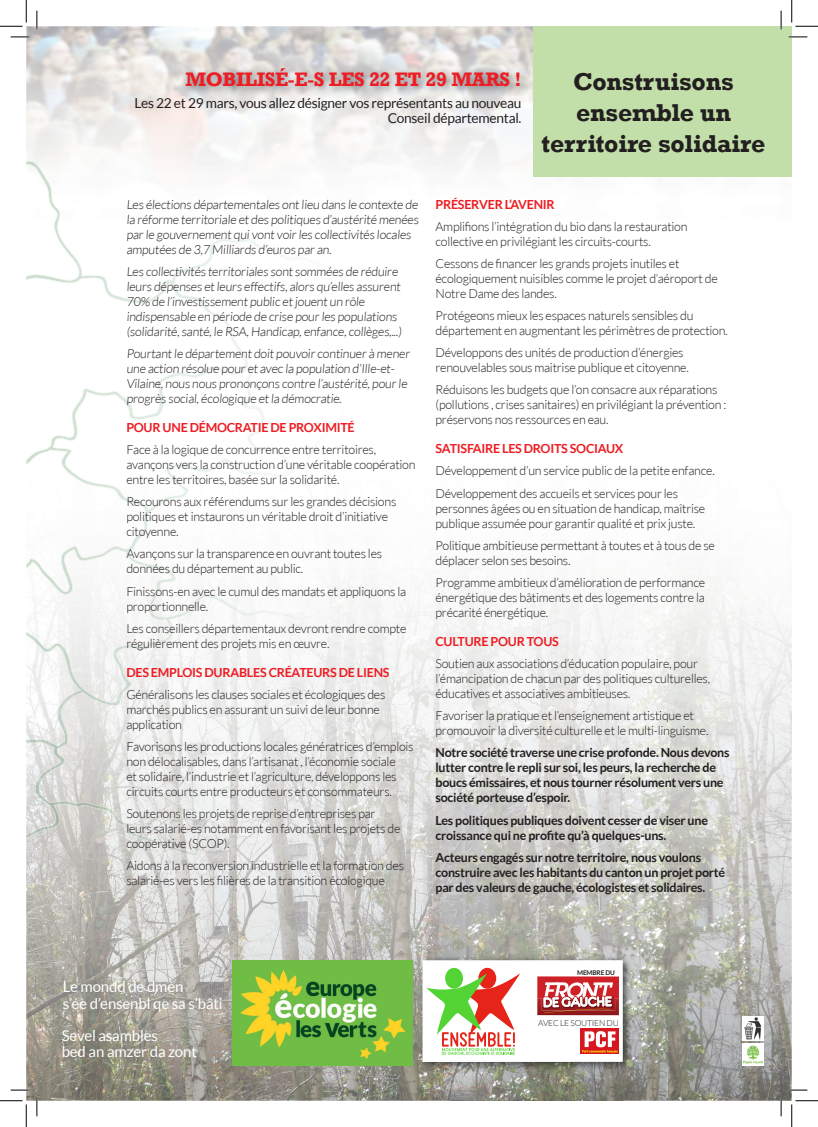
<style>
.page{position:relative;width:818px;height:1127px;background:#fff}
.page>*{position:absolute;margin:0;border:0;box-sizing:border-box;transform-origin:0 0}
.t1{font:700 25px/31.2px "Rockwell";letter-spacing:-.01em;color:#231f20;text-align:center}
.t2{font:700 20px "Rockwell";letter-spacing:-.02em;color:#ee1d23}
.t3{font:15px/16.2px "Lato";letter-spacing:-.01em;color:#fff}
.t4{font:13.75px/15px "Lato";letter-spacing:-.02em;color:#231f20;text-align:right}
.t5{font:300 12.5px/15px "Lato";letter-spacing:-.02em;color:#231f20}
.t6{font:700 12.5px/15px "Lato";letter-spacing:-.02em;color:#231f20}
.t7{font:700 12.5px "Lato";letter-spacing:-.02em;color:#ee1d23}
.t8{font:300 8.38px "Lato";letter-spacing:-.02em;color:#231f20}
.t9{font:700 6.5px "Lato";letter-spacing:-.02em;color:#231f20}
</style>
<div class="page">
<img style="left:26px;top:26px;width:766px;height:189px">
<img style="left:281px;top:573px;width:511px;height:145px">
<img style="left:26px;top:718px;width:766px;height:255px">
<img style="left:26px;top:973px;width:425px;height:127px">
<img style="left:622px;top:973px;width:170px;height:127px">
<img style="left:451px;top:1071px;width:171px;height:29px">
<img style="left:232px;top:960px;width:180px;height:105px">
<img style="left:26px;top:161px;width:34px;height:72px">
<img style="left:26px;top:746px;width:40px;height:91px">
<img style="left:106px;top:729px;width:1px;height:74px">
<img style="left:106px;top:807px;width:41px;height:33px">
<img style="left:308px;top:573px;width:40px;height:120px">
<img style="left:255px;top:690px;width:53px;height:35px">
<img style="left:227px;top:725px;width:29px;height:64px">
<img style="left:53px;top:803px;width:58px;height:9px">
<img style="left:187px;top:788px;width:40px;height:68px">
<img style="left:26px;top:812px;width:34px;height:26px">
<img style="left:109px;top:812px;width:78px;height:42px">
<svg style="left:26px;top:233px;width:53px;height:45px"></svg>
<img style="left:26px;top:164px;width:32px;height:69px">
<svg style="left:26px;top:278px;width:148px;height:178px"></svg>
<svg style="left:26px;top:449px;width:42px;height:15px"></svg>
<img style="left:26px;top:464px;width:120px;height:90px">
<svg style="left:174px;top:241px;width:109px;height:223px"></svg>
<img style="left:156px;top:464px;width:125px;height:43px">
<img style="left:66px;top:507px;width:110px;height:86px">
<img style="left:305px;top:573px;width:39px;height:117px">
<img style="left:26px;top:554px;width:40px;height:192px">
<img style="left:186px;top:594px;width:39px;height:21px">
<img style="left:66px;top:593px;width:40px;height:214px">
<img style="left:145px;top:593px;width:41px;height:56px">
<img style="left:225px;top:600px;width:80px;height:20px">
<img style="left:105px;top:644px;width:41px;height:62px">
<img style="left:252px;top:685px;width:53px;height:38px">
<img style="left:225px;top:723px;width:28px;height:63px">
<img style="left:105px;top:806px;width:41px;height:31px">
<img style="left:185px;top:786px;width:40px;height:66px">
<img style="left:145px;top:836px;width:41px;height:14px">
<img style="left:182px;top:64px;width:347px;height:32px">
<div style="left:533px;top:26px;width:259px;height:150px;background:#c2dfaa"></div>
<img style="left:417px;top:954px;width:216px;height:117px">
<div style="left:422px;top:959px;width:201px;height:102px;background:#fff"></div>
<img style="left:742px;top:1043px;width:22px;height:21px">
<img style="left:742px;top:1016px;width:21px;height:23px">
<svg style="left:478px;top:967px;width:18px;height:21px"></svg>
<svg style="left:445px;top:967px;width:18px;height:21px"></svg>
<svg style="left:427px;top:972px;width:93px;height:82px"></svg>
<div style="left:537px;top:976px;width:82px;height:22px;background:#cd2027"></div>
<svg style="left:537px;top:982px;width:82px;height:32px"></svg>
<div style="left:581px;top:1027px;width:38px;height:26px;background:#d7171f"></div>
<svg style="left:582px;top:1031px;width:36px;height:21px"></svg>
<svg style="left:11px;top:36px;width:18px;height:2px"></svg>
<svg style="left:788px;top:36px;width:19px;height:2px"></svg>
<svg style="left:11px;top:1088px;width:18px;height:2px"></svg>
<svg style="left:788px;top:1088px;width:19px;height:2px"></svg>
<svg style="left:36px;top:11px;width:2px;height:18px"></svg>
<svg style="left:36px;top:1097px;width:2px;height:18px"></svg>
<svg style="left:780px;top:11px;width:2px;height:18px"></svg>
<svg style="left:780px;top:1097px;width:2px;height:18px"></svg>
<svg style="left:0;top:0;width:27px;height:27px"></svg>
<svg style="left:0;top:1100px;width:27px;height:26px"></svg>
<svg style="left:791px;top:0;width:27px;height:27px"></svg>
<svg style="left:791px;top:1100px;width:27px;height:26px"></svg>
<h2 class="t2" style="left:185px;top:67px;width:338px">MOBILISÉ-E-S LES 22 ET 29 MARS !</h2>
<h1 class="t1" style="left:542px;top:66px;width:225px">Construisons ensemble un territoire solidaire</h1>
<p class="t4" style="left:135px;top:95px;width:388px">Les 22 et 29 mars, vous allez désigner vos représentants au nouveau<br>Conseil départemental.</p>
<p class="t5" style="left:126px;top:196px;width:295px">Les élections départementales ont lieu dans le contexte de la réforme territoriale et des politiques d’austérité menées par le gouvernement qui vont voir les collectivités locales amputées de 3,7 Milliards d’euros par an.</p>
<p class="t5" style="left:126px;top:264px;width:278px">Les collectivités territoriales sont sommées de réduire leurs dépenses et leurs effectifs,alors qu’elles assurent 70% de l’investissement public et jouent un rôle indispensable en période de crise pour les populations (solidarité,santé,le RSA,Handicap,enfance,collèges,...)</p>
<p class="t5" style="left:126px;top:346px;width:286px">Pourtant le département doit pouvoir continuer à mener une action résolue pour et avec la population d’Ille-et-Vilaine,nous nous prononçons contre l’austérité,pour le progrès social,écologique et la démocratie.</p>
<p class="t7" style="left:126px;top:420px;width:230px">POUR UNE DÉMOCRATIE DE PROXIMITÉ</p>
<p class="t5" style="left:126px;top:442px;width:291px">Face à la logique de concurrence entre territoires, avançons vers la construction d’une véritable coopération entre les territoires, basée sur la solidarité.</p>
<p class="t5" style="left:126px;top:494px;width:271px">Recourons aux référendums sur les grandes décisions politiques et instaurons un véritable droit d’initiative citoyenne.</p>
<p class="t5" style="left:126px;top:546px;width:257px">Avançons sur la transparence en ouvrant toutes les données du département au public.</p>
<p class="t5" style="left:126px;top:583px;width:281px">Finissons-en avec le cumul des mandats et appliquons la proportionnelle.</p>
<p class="t5" style="left:126px;top:620px;width:282px">Les conseillers départementaux devront rendre compte régulièrement des projets mis en œuvre.</p>
<p class="t7" style="left:126px;top:665px;width:265px">DES EMPLOIS DURABLES CRÉATEURS DE LIENS</p>
<p class="t5" style="left:126px;top:687px;width:261px">Généralisons les clauses sociales et écologiques des marchés publics en assurant un suivi de leur bonne application</p>
<p class="t5" style="left:126px;top:739px;width:289px">Favorisons les productions locales génératrices d’emplois non délocalisables, dans l’artisanat , l’économie sociale<br>et solidaire, l’industrie et l’agriculture, développons les circuits courts entre producteurs et consommateurs.</p>
<p class="t5" style="left:126px;top:806px;width:276px">Soutenons les projets de reprise d’entreprises par leurs salarié-es notamment en favorisant les projets de coopérative (SCOP).</p>
<p class="t5" style="left:126px;top:858px;width:279px">Aidons à la reconversion industrielle et la formation des salarié-es vers les filières de la transition écologique</p>
<p class="t7" style="left:435px;top:197px;width:121px">PRÉSERVER L’AVENIR</p>
<p class="t5" style="left:435px;top:219px;width:253px">Amplifions l’intégration du bio dans la restauration collective en privilégiant les circuits-courts.</p>
<p class="t5" style="left:435px;top:256px;width:284px">Cessons de financer les grands projets inutiles et écologiquement nuisibles comme le projet d’aéroport de<br>Notre Dame des landes.</p>
<p class="t5" style="left:435px;top:308px;width:294px">Protégeons mieux les espaces naturels sensibles du département en augmentant les périmètres de protection.</p>
<p class="t5" style="left:435px;top:345px;width:255px">Développons des unités de production d’énergies renouvelables sous maitrise publique et citoyenne.</p>
<p class="t5" style="left:435px;top:382px;width:292px">Réduisons les budgets que l’on consacre aux réparations (pollutions , crises sanitaires) en privilégiant la prévention : préservons nos ressources en eau.</p>
<p class="t7" style="left:435px;top:441px;width:189px">SATISFAIRE LES DROITS SOCIAUX</p>
<p class="t5" style="left:435px;top:460px;width:281px;line-height:22.1px">Développement d’un service public de la petite enfance.<br>Développement des accueils et services pour les</p>
<p class="t5" style="left:435px;top:500px;width:271px">personnes âgées ou en situation de handicap, maîtrise publique assumée pour garantir qualité et prix juste.</p>
<p class="t5" style="left:435px;top:537px;width:281px">Politique ambitieuse permettant à toutes et à tous de se déplacer selon ses besoins.</p>
<p class="t5" style="left:435px;top:574px;width:271px;text-align:justify">Programme ambitieux d’amélioration de performance énergétique des bâtiments et des logements contre la précarité énergétique.</p>
<p class="t7" style="left:435px;top:634px;width:125px">CULTURE POUR TOUS</p>
<p class="t5" style="left:435px;top:656px;width:276px">Soutien aux associations d’éducation populaire, pour l’émancipation de chacun par des politiques culturelles, éducatives et associatives ambitieuses.</p>
<p class="t5" style="left:435px;top:708px;width:274px">Favoriser la pratique et l’enseignement artistique et promouvoir la diversité culturelle et le multi-linguisme.</p>
<p class="t6" style="left:435px;top:745px;width:295px">Notre société traverse une crise profonde. Nous devons lutter contre le repli sur soi, les peurs, la recherche de boucs émissaires, et nous tourner résolument vers une société porteuse d’espoir.</p>
<p class="t6" style="left:435px;top:812px;width:274px">Les politiques publiques doivent cesser de viser une croissance qui ne profite qu’à quelques-uns.</p>
<p class="t6" style="left:435px;top:849px;width:291px">Acteurs engagés sur notre territoire, nous voulons construire avec les habitants du canton un projet porté par des valeurs de gauche, écologistes et solidaires.</p>
<p class="t3" style="left:63px;top:978px;width:161px">Le mondd de dmèn<br>s’ée d’ensenbl qe sa s’bâti</p>
<p class="t3" style="left:62px;top:1027px;width:137px">Sevel asambles<br>bed an amzer da zont</p>
<p class="t9" style="left:577px;top:968px;width:39px">MEMBRE DU</p>
<p class="t8" style="left:538px;top:1018px;width:82px">AVEC LE SOUTIEN DU</p>
</div>
